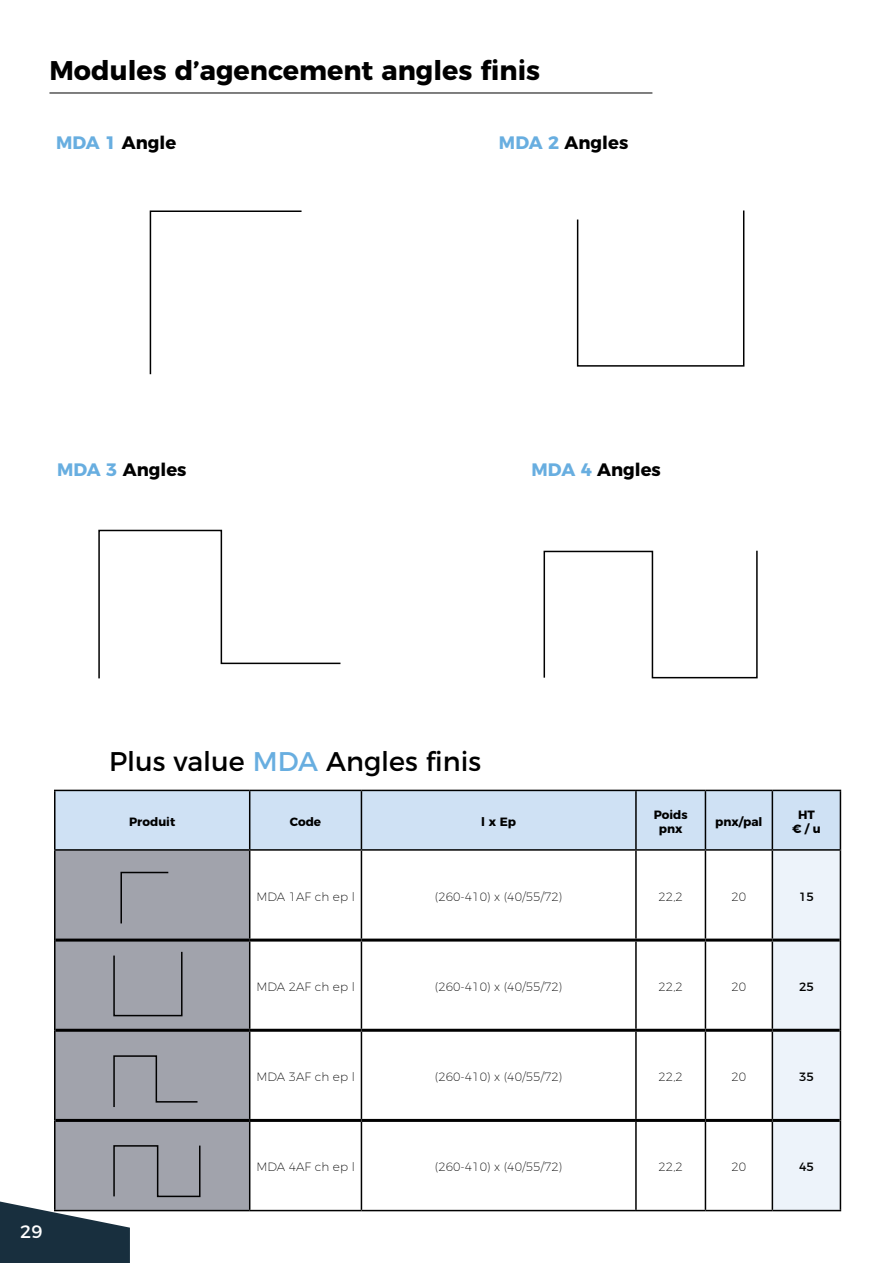
<style>
.page{position:relative;width:893px;height:1263px;background:#fff}
.page>*{position:absolute;margin:0;border:0;box-sizing:border-box;transform-origin:0 0}
.t1{font:700 27px "Montserrat";color:#000}
.t2{font:27px "Montserrat";color:#000}
.t3{font:700 18px "Montserrat";color:#000}
.t4{font:18px "Montserrat";color:#fff}
.t5{font:200 12px "Montserrat";color:#000}
.t6{font:700 12px/14.4px "Montserrat";color:#000;text-align:center}
.t7{font:12px "Montserrat";color:#000}
.s1{color:#68aee0}
</style>
<div class="page">
<div style="left:56px;top:791px;width:784px;height:58px;background:#cfe1f4"></div>
<div style="left:56px;top:851px;width:193px;height:359px;background:#a1a3ac"></div>
<div style="left:773px;top:851px;width:67px;height:359px;background:#edf3fa"></div>
<hr style="left:250px;top:790px;width:111px;height:1px;background:#000">
<hr style="left:361px;top:790px;width:275px;height:1px;background:#000">
<hr style="left:361px;top:791px;width:1px;height:58px;background:#000">
<hr style="left:636px;top:790px;width:69px;height:1px;background:#000">
<hr style="left:635px;top:791px;width:2px;height:58px;background:#000">
<hr style="left:705px;top:790px;width:67px;height:1px;background:#000">
<hr style="left:705px;top:791px;width:1px;height:58px;background:#000">
<hr style="left:772px;top:790px;width:69px;height:1px;background:#000">
<hr style="left:772px;top:791px;width:1px;height:58px;background:#000">
<hr style="left:840px;top:791px;width:1px;height:58px;background:#000">
<hr style="left:54px;top:851px;width:2px;height:89px;background:#000">
<hr style="left:250px;top:849px;width:111px;height:2px;background:#000">
<hr style="left:249px;top:851px;width:1px;height:87px;background:#000">
<hr style="left:361px;top:849px;width:275px;height:2px;background:#000">
<hr style="left:361px;top:851px;width:1px;height:87px;background:#000">
<hr style="left:636px;top:849px;width:69px;height:2px;background:#000">
<hr style="left:635px;top:851px;width:2px;height:87px;background:#000">
<hr style="left:705px;top:849px;width:67px;height:2px;background:#000">
<hr style="left:705px;top:851px;width:1px;height:87px;background:#000">
<hr style="left:772px;top:849px;width:69px;height:2px;background:#000">
<hr style="left:772px;top:851px;width:1px;height:87px;background:#000">
<hr style="left:840px;top:851px;width:1px;height:89px;background:#000">
<hr style="left:54px;top:940px;width:2px;height:90px;background:#000">
<hr style="left:249px;top:941px;width:1px;height:88px;background:#000">
<hr style="left:361px;top:941px;width:1px;height:88px;background:#000">
<hr style="left:635px;top:941px;width:2px;height:88px;background:#000">
<hr style="left:705px;top:941px;width:1px;height:88px;background:#000">
<hr style="left:772px;top:941px;width:1px;height:88px;background:#000">
<hr style="left:840px;top:940px;width:1px;height:90px;background:#000">
<hr style="left:54px;top:1030px;width:2px;height:90px;background:#000">
<hr style="left:249px;top:1032px;width:1px;height:87px;background:#000">
<hr style="left:361px;top:1032px;width:1px;height:87px;background:#000">
<hr style="left:635px;top:1032px;width:2px;height:87px;background:#000">
<hr style="left:705px;top:1032px;width:1px;height:87px;background:#000">
<hr style="left:772px;top:1032px;width:1px;height:87px;background:#000">
<hr style="left:840px;top:1030px;width:1px;height:90px;background:#000">
<hr style="left:54px;top:1120px;width:2px;height:90px;background:#000">
<hr style="left:249px;top:1122px;width:1px;height:88px;background:#000">
<hr style="left:361px;top:1122px;width:1px;height:88px;background:#000">
<hr style="left:635px;top:1122px;width:2px;height:88px;background:#000">
<hr style="left:705px;top:1122px;width:1px;height:88px;background:#000">
<hr style="left:772px;top:1122px;width:1px;height:88px;background:#000">
<hr style="left:840px;top:1120px;width:1px;height:90px;background:#000">
<hr style="left:54px;top:790px;width:196px;height:1px;background:#000">
<hr style="left:54px;top:791px;width:2px;height:58px;background:#000">
<hr style="left:249px;top:791px;width:1px;height:58px;background:#000">
<hr style="left:54px;top:849px;width:196px;height:2px;background:#000">
<hr style="left:56px;top:938px;width:194px;height:3px;background:#000">
<hr style="left:56px;top:1029px;width:194px;height:3px;background:#000">
<hr style="left:56px;top:1119px;width:194px;height:3px;background:#000">
<hr style="left:54px;top:1210px;width:196px;height:1px;background:#000">
<hr style="left:250px;top:1210px;width:111px;height:1px;background:#000">
<hr style="left:361px;top:1210px;width:275px;height:1px;background:#000">
<hr style="left:636px;top:1210px;width:69px;height:1px;background:#000">
<hr style="left:705px;top:1210px;width:67px;height:1px;background:#000">
<hr style="left:772px;top:1210px;width:69px;height:1px;background:#000">
<hr style="left:250px;top:938px;width:111px;height:3px;background:#000">
<hr style="left:361px;top:938px;width:275px;height:3px;background:#000">
<hr style="left:636px;top:938px;width:69px;height:3px;background:#000">
<hr style="left:705px;top:938px;width:67px;height:3px;background:#000">
<hr style="left:772px;top:938px;width:68px;height:3px;background:#000">
<hr style="left:250px;top:1029px;width:111px;height:3px;background:#000">
<hr style="left:361px;top:1029px;width:275px;height:3px;background:#000">
<hr style="left:636px;top:1029px;width:69px;height:3px;background:#000">
<hr style="left:705px;top:1029px;width:67px;height:3px;background:#000">
<hr style="left:772px;top:1029px;width:68px;height:3px;background:#000">
<hr style="left:250px;top:1119px;width:111px;height:3px;background:#000">
<hr style="left:361px;top:1119px;width:275px;height:3px;background:#000">
<hr style="left:636px;top:1119px;width:69px;height:3px;background:#000">
<hr style="left:705px;top:1119px;width:67px;height:3px;background:#000">
<hr style="left:772px;top:1119px;width:68px;height:3px;background:#000">
<hr style="left:49px;top:93px;width:603px;height:1px;background:#000">
<svg style="left:120px;top:871px;width:50px;height:54px"></svg>
<svg style="left:149px;top:210px;width:153px;height:165px"></svg>
<svg style="left:113px;top:950px;width:70px;height:67px"></svg>
<svg style="left:576px;top:210px;width:169px;height:157px"></svg>
<svg style="left:113px;top:1054px;width:86px;height:54px"></svg>
<svg style="left:98px;top:529px;width:243px;height:150px"></svg>
<svg style="left:543px;top:550px;width:215px;height:129px"></svg>
<svg style="left:0;top:1144px;width:201px;height:119px"></svg>
<h1 class="t1" style="left:49px;top:48px;width:492px">Modules d’agencement angles finis</h1>
<h2 class="t3" style="left:56px;top:128px;width:122px"><span class="s1">MDA 1</span> Angle</h2>
<h2 class="t3" style="left:499px;top:128px;width:131px"><span class="s1">MDA 2</span> Angles</h2>
<h2 class="t3" style="left:57px;top:455px;width:131px"><span class="s1">MDA 3</span> Angles</h2>
<h2 class="t3" style="left:532px;top:455px;width:131px"><span class="s1">MDA 4</span> Angles</h2>
<h2 class="t4" style="left:20px;top:1217px;width:24px">29</h2>
<h1 class="t2" style="left:109px;top:740px;width:374px">Plus value <span class="s1">MDA</span> Angles finis</h1>
<p class="t6" style="left:129px;top:813px;width:48px">Produit</p>
<p class="t6" style="left:290px;top:813px;width:33px">Code</p>
<p class="t6" style="left:481px;top:813px;width:36px">l x Ep</p>
<p class="t6" style="left:654px;top:806px;width:36px">Poids pnx</p>
<p class="t6" style="left:715px;top:813px;width:49px">pnx/pal</p>
<p class="t6" style="left:792px;top:806px;width:30px">HT € / u</p>
<p class="t5" style="left:256px;top:887px;width:100px">MDA 1AF ch ep l</p>
<p class="t5" style="left:435px;top:887px;width:129px">(260-410) x (40/55/72)</p>
<p class="t5" style="left:658px;top:887px;width:26px">22,2</p>
<p class="t5" style="left:731px;top:887px;width:16px">20</p>
<p class="t7" style="left:799px;top:887px;width:16px">15</p>
<p class="t5" style="left:256px;top:977px;width:100px">MDA 2AF ch ep l</p>
<p class="t5" style="left:435px;top:977px;width:129px">(260-410) x (40/55/72)</p>
<p class="t5" style="left:658px;top:977px;width:26px">22,2</p>
<p class="t5" style="left:731px;top:977px;width:16px">20</p>
<p class="t7" style="left:799px;top:977px;width:16px">25</p>
<p class="t5" style="left:256px;top:1068px;width:100px">MDA 3AF ch ep l</p>
<p class="t5" style="left:435px;top:1068px;width:129px">(260-410) x (40/55/72)</p>
<p class="t5" style="left:658px;top:1068px;width:26px">22,2</p>
<p class="t5" style="left:731px;top:1068px;width:16px">20</p>
<p class="t7" style="left:799px;top:1067px;width:16px">35</p>
<p class="t5" style="left:256px;top:1158px;width:100px">MDA 4AF ch ep l</p>
<p class="t5" style="left:435px;top:1158px;width:129px">(260-410) x (40/55/72)</p>
<p class="t5" style="left:658px;top:1158px;width:26px">22,2</p>
<p class="t5" style="left:731px;top:1158px;width:16px">20</p>
<p class="t7" style="left:799px;top:1157px;width:16px">45</p>
</div>
